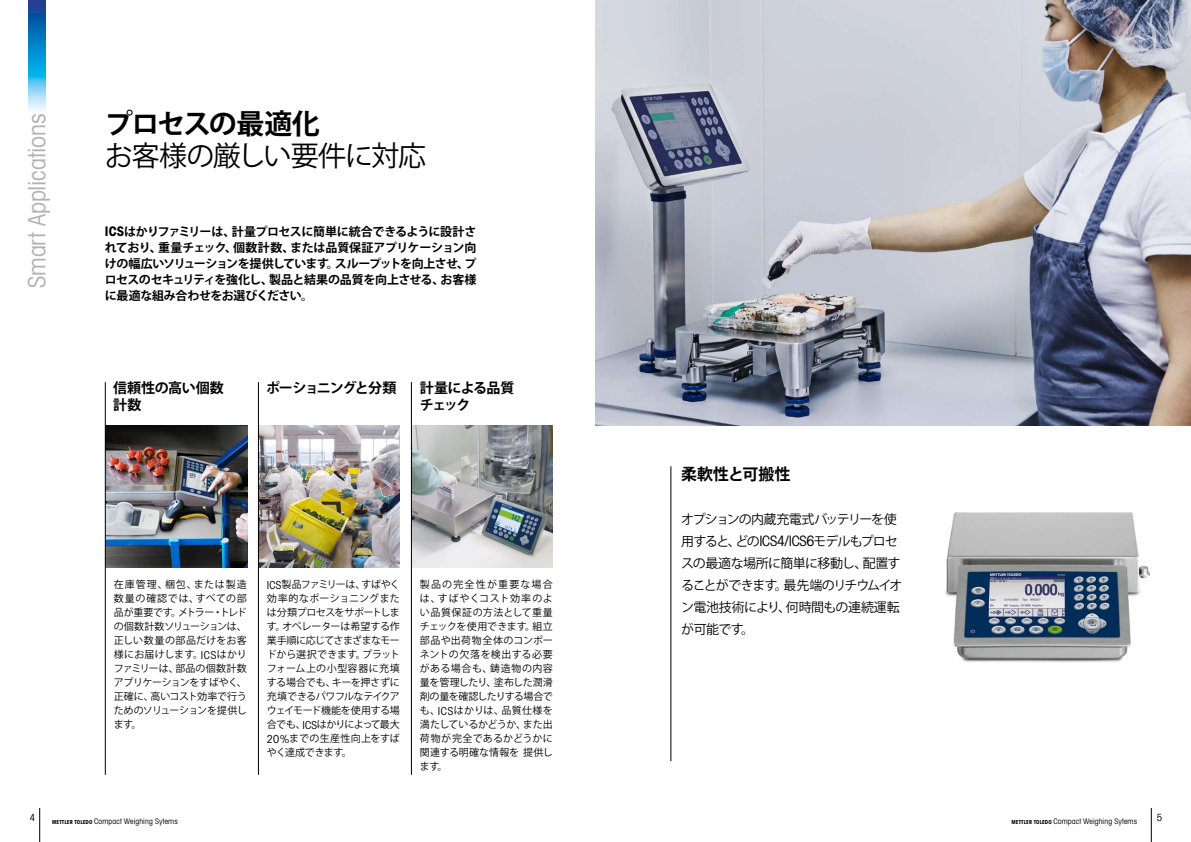
<style>
.page{position:relative;width:1191px;height:842px;background:#fff}
.page>*{position:absolute;margin:0;border:0;box-sizing:border-box;transform-origin:0 0}
.t1{font:28px "Koz Go Pro";letter-spacing:-.04em;color:#000}
.t2{font:700 28px "Koz Go Pro";letter-spacing:-.055em;color:#000}
.t3{font:24px "Avant Gardefor MT Bk";letter-spacing:-.005em;color:#b3b2b2}
.t4{font:700 16px "Koz Go Pro";letter-spacing:-.005em;color:#000}
.t5{font:700 14px/17px "Koz Go Pro";letter-spacing:-.045em;color:#000}
.t6{font:700 14px/17px "Koz Go Pro";letter-spacing:-.005em;color:#000}
.t7{font:700 14px "Koz Go Pro";letter-spacing:-.075em;color:#000}
.t8{font:13px/22px "Koz Go Pro";letter-spacing:-.055em;color:#000}
.t9{font:700 12px/16px "Koz Go Pro";letter-spacing:-.03em;color:#000;text-align:justify}
.t10{font:10px/14px "Koz Go Pro";letter-spacing:-.02em;color:#000;text-align:justify}
.t11{font:9.9px "Avant Gardefor MT Bk";color:#000}
.t12{font:7.7px "Avant Gardefor MT Bk";letter-spacing:.015em;color:#000}
.s1{font-family:"Avant Gardefor MT Bd";font-weight:400;font-size:13.2px}
.s2{font-family:"Avant Gardefor MT Bk";font-size:11px}
.s3{font-family:"Avant Gardefor MT Bk";font-size:14.3px}
.s4{font-family:"Avant Gardefor MT Bd";font-size:5.5px}
</style>
<div class="page">
<hr style="left:1151px;top:808px;width:1px;height:34px;background:#000">
<hr style="left:39px;top:808px;width:1px;height:34px;background:#000">
<img style="left:28px;top:0;width:17px;height:111px">
<hr style="left:670px;top:466px;width:1px;height:295px;background:#000">
<img style="left:595px;top:0;width:596px;height:425px">
<img style="left:412px;top:425px;width:141px;height:142px">
<img style="left:259px;top:425px;width:141px;height:142px">
<img style="left:106px;top:425px;width:141px;height:142px">
<img style="left:945px;top:512px;width:205px;height:150px">
<hr style="left:411px;top:382px;width:1px;height:393px;background:#000">
<hr style="left:258px;top:382px;width:1px;height:393px;background:#000">
<hr style="left:105px;top:382px;width:1px;height:393px;background:#000">
<h2 class="t3" style="left:22px;top:288px;width:176px;rotate:-90deg">Smart Applications</h2>
<h1 class="t2" style="left:105px;top:106px;width:216px">プロセスの最適化</h1>
<h1 class="t1" style="left:105px;top:138px;width:323px">お客様の厳しい要件に対応</h1>
<p class="t9" style="left:105px;top:224px;width:373px"><span class="s1">ICS</span>はかりファミリーは、計量プロセスに簡単に統合できるように設計されており、重量チェック、個数計数、または品質保証アプリケーション向けの幅広いソリューションを提供しています。スループットを向上させ、プロセスのセキュリティを強化し、製品と結果の品質を向上させる、お客様に最適な組み合わせをお選びください。</p>
<h3 class="t6" style="left:113px;top:380px;width:112px">信頼性の高い個数計数</h3>
<h3 class="t7" style="left:266px;top:378px;width:132px">ポーショニングと分類</h3>
<h3 class="t5" style="left:420px;top:380px;width:96px">計量による品質チェック</h3>
<p class="t10" style="left:114px;top:578px;width:135px">在庫管理、梱包、または製造数量の確認では、すべての部品が重要です。メトラー・トレドの個数計数ソリューションは、正しい数量の部品だけをお客様にお届けします。<span class="s2">ICS</span>はかりファミリーは、部品の個数計数アプリケーションをすばやく、正確に、高いコスト効率で行うためのソリューションを提供します。</p>
<p class="t10" style="left:267px;top:578px;width:135px"><span class="s2">ICS</span>製品ファミリーは、すばやく効率的なポーショニングまたは分類プロセスをサポートします。オペレーターは希望する作業手順に応じてさまざまなモードから選択できます。プラットフォーム上の小型容器に充填する場合でも、キーを押さずに充填できるパワフルなテイクアウェイモード機能を使用する場合でも、<span class="s2">ICS</span>はかりによって最大<span class="s2">20%</span>までの生産性向上をすばやく達成できます。</p>
<p class="t10" style="left:420px;top:578px;width:135px">製品の完全性が重要な場合は、すばやくコスト効率のよい品質保証の方法として重量チェックを使用できます。組立部品や出荷物全体のコンポーネントの欠落を検出する必要がある場合も、鋳造物の内容量を管理したり、塗布した潤滑剤の量を確認したりする場合でも、<span class="s2">ICS</span>はかりは、品質仕様を満たしているかどうか、また出荷物が完全であるかどうかに関連する明確な情報を提供します。</p>
<h3 class="t4" style="left:681px;top:463px;width:111px">柔軟性と可搬性</h3>
<h3 class="t8" style="left:681px;top:508px;width:223px">オプションの内蔵充電式バッテリーを使用すると、どの<span class="s3">ICS4/ICS6</span>モデルもプロセスの最適な場所に簡単に移動し、配置することができます。最先端のリチウムイオン電池技術により、何時間もの連続運転が可能です。</h3>
<p class="t11" style="left:30px;top:811px;width:7px">4</p>
<p class="t11" style="left:1157px;top:811px;width:7px">5</p>
<p class="t12" style="left:52px;top:816px;width:127px"><span class="s4">METTLER TOLEDO</span> Compact Weighing Sytems</p>
<p class="t12" style="left:1011px;top:816px;width:127px"><span class="s4">METTLER TOLEDO</span> Compact Weighing Sytems</p>
</div>
